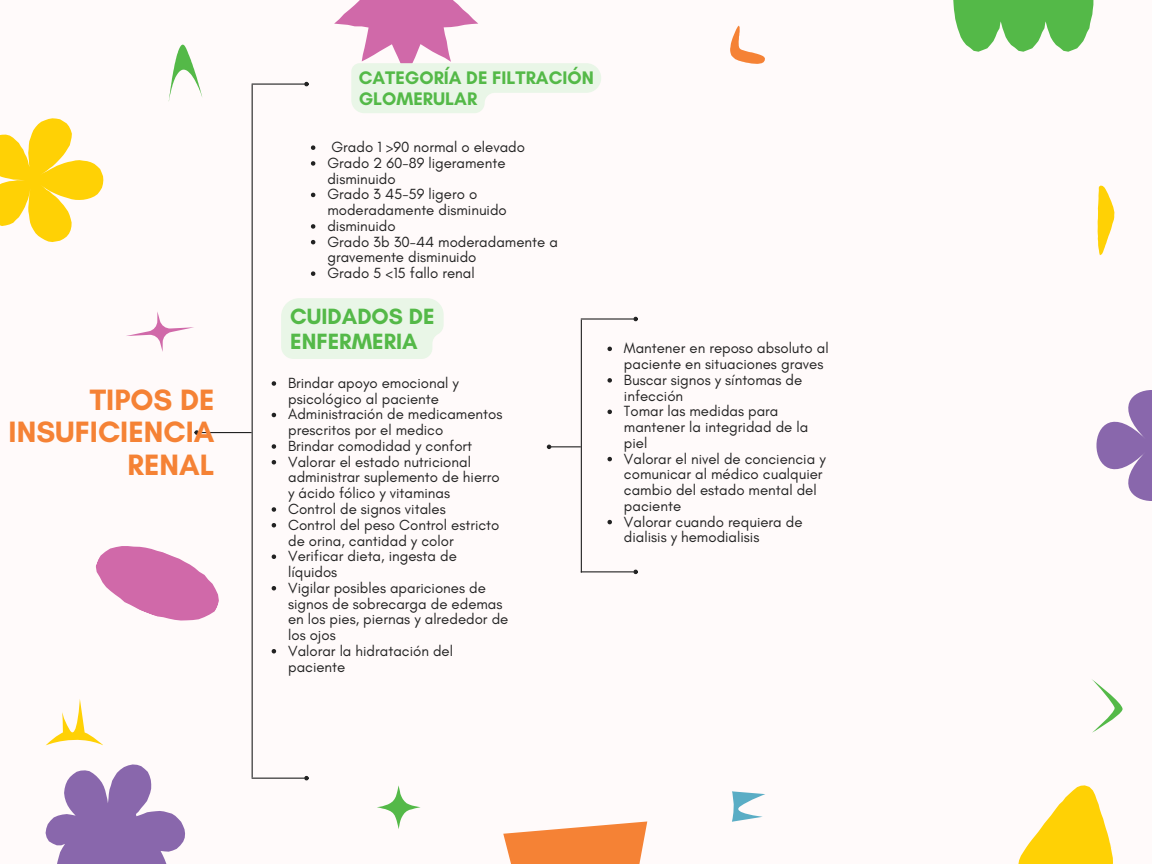
<style>
.page{position:relative;width:1152px;height:864px;background:#fffafa}
.page>*{position:absolute;margin:0;border:0;box-sizing:border-box;transform-origin:0 0}
.t1{font:700 30px/32.7px "Glacial Indifference";color:#f58235;text-align:right}
.t2{font:700 22.5px/24.8px "Glacial Indifference";color:#54b948}
.t3{font:700 18.45px/20.4px "Glacial Indifference";color:#54b948}
.t4{font:15px/15.8px "Glacial Indifference";color:#222}
</style>
<div class="page">
<hr style="left:252px;top:85px;width:1px;height:693px;background:#222">
<hr style="left:252px;top:84px;width:53px;height:1px;background:#222">
<svg style="left:304px;top:82px;width:5px;height:4px"></svg>
<hr style="left:252px;top:778px;width:53px;height:1px;background:#222">
<svg style="left:304px;top:776px;width:5px;height:4px"></svg>
<hr style="left:199px;top:432px;width:53px;height:1px;background:#222">
<svg style="left:194px;top:430px;width:5px;height:5px"></svg>
<hr style="left:581px;top:320px;width:1px;height:253px;background:#222">
<hr style="left:581px;top:318px;width:53px;height:2px;background:#222">
<svg style="left:633px;top:317px;width:5px;height:4px"></svg>
<hr style="left:581px;top:571px;width:53px;height:1px;background:#222">
<svg style="left:633px;top:570px;width:5px;height:4px"></svg>
<hr style="left:551px;top:446px;width:30px;height:1px;background:#222">
<svg style="left:547px;top:445px;width:4px;height:4px"></svg>
<svg style="left:0;top:118px;width:103px;height:124px"></svg>
<svg style="left:46px;top:764px;width:139px;height:100px"></svg>
<svg style="left:953px;top:0;width:140px;height:52px"></svg>
<svg style="left:1018px;top:785px;width:95px;height:79px"></svg>
<svg style="left:95px;top:546px;width:124px;height:75px"></svg>
<svg style="left:1096px;top:390px;width:56px;height:111px"></svg>
<svg style="left:126px;top:312px;width:68px;height:40px"></svg>
<svg style="left:503px;top:821px;width:144px;height:43px"></svg>
<svg style="left:46px;top:699px;width:57px;height:46px"></svg>
<svg style="left:1092px;top:679px;width:31px;height:54px"></svg>
<svg style="left:1098px;top:186px;width:16px;height:69px"></svg>
<svg style="left:730px;top:26px;width:35px;height:38px"></svg>
<svg style="left:169px;top:45px;width:33px;height:55px"></svg>
<svg style="left:732px;top:791px;width:33px;height:31px"></svg>
<svg style="left:377px;top:785px;width:44px;height:44px"></svg>
<svg style="left:311px;top:145px;width:4px;height:5px"></svg>
<svg style="left:311px;top:161px;width:4px;height:5px"></svg>
<svg style="left:311px;top:193px;width:4px;height:4px"></svg>
<svg style="left:311px;top:224px;width:4px;height:5px"></svg>
<svg style="left:311px;top:240px;width:4px;height:4px"></svg>
<svg style="left:311px;top:271px;width:4px;height:5px"></svg>
<svg style="left:607px;top:347px;width:5px;height:4px"></svg>
<svg style="left:607px;top:378px;width:5px;height:5px"></svg>
<svg style="left:607px;top:410px;width:5px;height:4px"></svg>
<svg style="left:607px;top:457px;width:5px;height:4px"></svg>
<svg style="left:607px;top:520px;width:5px;height:4px"></svg>
<svg style="left:334px;top:0;width:267px;height:113px"></svg>
<div style="left:281px;top:298px;width:163px;height:61px;background:#e9f6e7"></div>
<svg style="left:272px;top:381px;width:4px;height:5px"></svg>
<svg style="left:272px;top:413px;width:4px;height:4px"></svg>
<svg style="left:272px;top:444px;width:4px;height:5px"></svg>
<svg style="left:272px;top:460px;width:4px;height:4px"></svg>
<svg style="left:272px;top:507px;width:4px;height:5px"></svg>
<svg style="left:272px;top:523px;width:4px;height:4px"></svg>
<svg style="left:272px;top:554px;width:4px;height:5px"></svg>
<svg style="left:272px;top:586px;width:4px;height:4px"></svg>
<svg style="left:272px;top:649px;width:4px;height:4px"></svg>
<p class="t1" style="left:9px;top:383px;width:207px">TIPOS DE<br>INSUFICIENCIA<br>RENAL</p>
<p class="t3" style="left:359px;top:68px;width:237px">CATEGORÍA DE FILTRACIÓN<br>GLOMERULAR</p>
<p class="t4" style="left:331px;top:139px;width:195px">Grado 1 &gt;90 normal o elevado</p>
<p class="t4" style="left:327px;top:155px;width:180px">Grado 2 60-89 ligeramente disminuido</p>
<h1 class="t4" style="left:327px;top:186px;width:181px">Grado 3 45-59 ligero o moderadamente disminuido</h1>
<p class="t4" style="left:327px;top:218px;width:70px">disminuido</p>
<p class="t4" style="left:327px;top:234px;width:232px">Grado 3b 30-44 moderadamente a gravemente disminuido</p>
<p class="t4" style="left:327px;top:265px;width:149px">Grado 5 &lt;15 fallo renal</p>
<p class="t2" style="left:290px;top:304px;width:146px">CUIDADOS DE<br>ENFERMERIA</p>
<p class="t4" style="left:288px;top:375px;width:172px">Brindar apoyo emocional y psicológico al paciente</p>
<p class="t4" style="left:288px;top:406px;width:216px">Administración de medicamentos prescritos por el medico</p>
<h2 class="t4" style="left:288px;top:438px;width:186px">Brindar comodidad y confort</h2>
<p class="t4" style="left:288px;top:454px;width:213px">Valorar el estado nutricional administrar suplemento de hierro y ácido fólico y vitaminas</p>
<p class="t4" style="left:288px;top:501px;width:159px">Control de signos vitales</p>
<p class="t4" style="left:288px;top:517px;width:213px">Control del peso Control estricto de orina, cantidad y color</p>
<p class="t4" style="left:288px;top:548px;width:170px">Verificar dieta, ingesta de líquidos</p>
<p class="t4" style="left:288px;top:580px;width:222px">Vigilar posibles apariciones de signos de sobrecarga de edemas en los pies, piernas y alrededor de los ojos</p>
<p class="t4" style="left:288px;top:643px;width:166px">Valorar la hidratación del paciente</p>
<p class="t4" style="left:624px;top:340px;width:206px">Mantener en reposo absoluto al paciente en situaciones graves</p>
<h3 class="t4" style="left:624px;top:372px;width:180px">Buscar signos y síntomas de infección</h3>
<p class="t4" style="left:624px;top:403px;width:186px">Tomar las medidas para mantener la integridad de la piel</p>
<p class="t4" style="left:624px;top:450px;width:203px">Valorar el nivel de conciencia y comunicar al médico cualquier cambio del estado mental del paciente</p>
<p class="t4" style="left:624px;top:513px;width:180px">Valorar cuando requiera de dialisis y hemodialisis</p>
</div>
